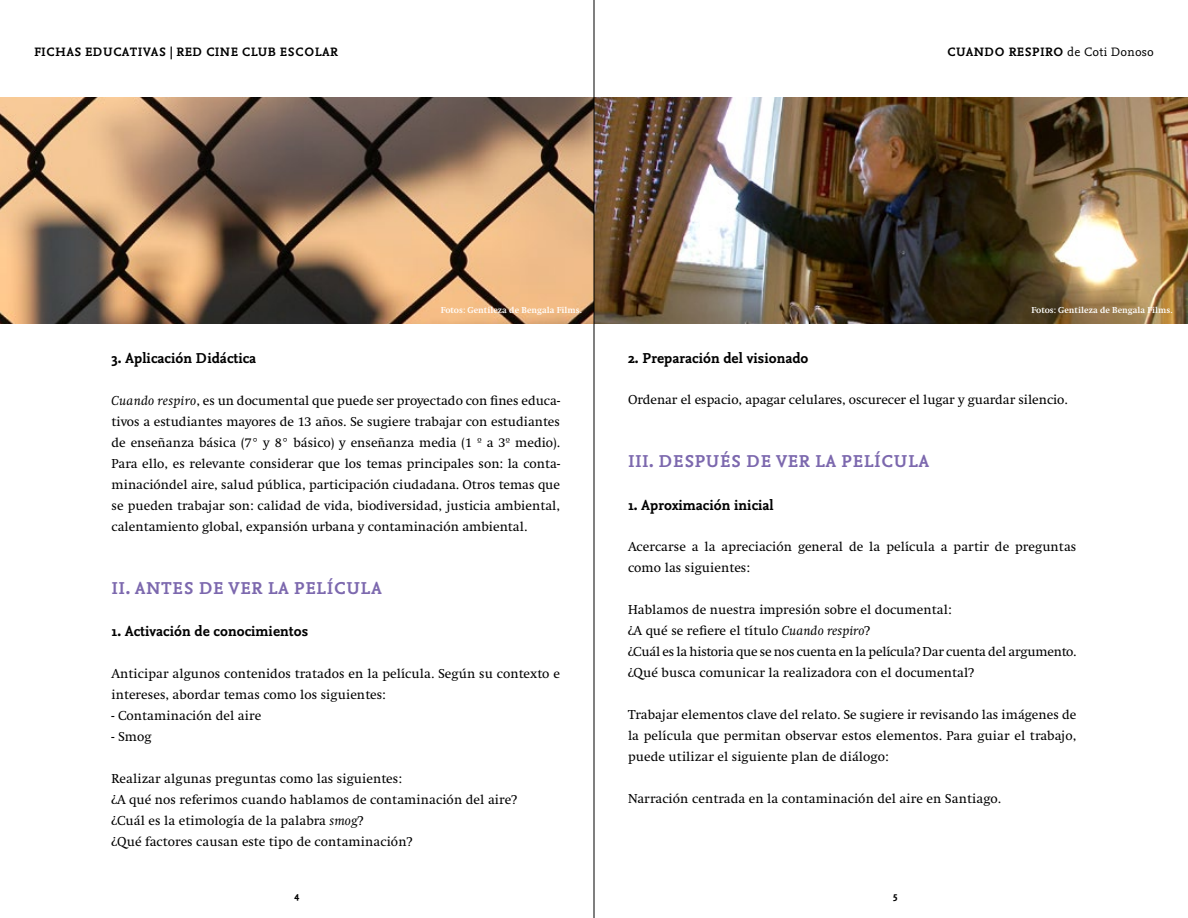
<style>
.page{position:relative;width:1188px;height:918px;background:#fff}
.page>*{position:absolute;margin:0;border:0;box-sizing:border-box;transform-origin:0 0}
.t1{font:700 18px "Nexus Mix";letter-spacing:.02em;color:#7c68ae}
.t2{font:700 15px "Nexus Mix";letter-spacing:.005em;color:#000}
.t3{font:13.5px/21px "Swift";letter-spacing:.005em;color:#000}
.t4{font:700 12.75px "Nexus Mix";letter-spacing:.02em;color:#000}
.t5{font:700 10.5px "Nexus Mix";color:#000}
.t6{font:700 9px "Swift";letter-spacing:.005em;color:#fff}
.s1{font-weight:400}
.s2{font-style:italic}
</style>
<div class="page">
<img style="left:0;top:98px;width:1188px;height:225px">
<hr style="left:594px;top:0;width:1px;height:918px;background:#000">
<p class="t4" style="left:34px;top:44px;width:305px">FICHAS EDUCATIVAS | RED CINE CLUB ESCOLAR</p>
<p class="t4" style="left:947px;top:44px;width:208px">CUANDO RESPIRO <span class="s1">de Coti Donoso</span></p>
<p class="t6" style="left:441px;top:305px;width:142px">Fotos: Gentileza de Bengala Films.</p>
<p class="t6" style="left:1032px;top:305px;width:142px">Fotos: Gentileza de Bengala Films.</p>
<p class="t2" style="left:112px;top:349px;width:146px">3. Aplicación Didáctica</p>
<p class="t3" style="left:112px;top:390px;width:450px;text-align:justify"><span class="s2">Cuando respiro</span>, es un documental que puede ser proyectado con fines educa&shy;tivos a estudiantes mayores de 13 años. Se sugiere trabajar con estudiantes de enseñanza básica (7° y 8° básico) y enseñanza media (1 º a 3º medio).<br>Para ello, es relevante considerar que los temas principales son: la conta&shy;minacióndel aire, salud pública, participación ciudadana. Otros temas que se pueden trabajar son: calidad de vida, biodiversidad, justicia ambiental, calentamiento global, expansión urbana y contaminación ambiental.</p>
<h1 class="t1" style="left:112px;top:576px;width:272px">II. ANTES DE VER LA PELÍCULA</h1>
<p class="t2" style="left:112px;top:622px;width:198px">1. Activación de conocimientos</p>
<p class="t3" style="left:112px;top:663px;width:450px">Anticipar algunos contenidos tratados en la película. Según su contexto e intereses, abordar temas como los siguientes:</p>
<p class="t3" style="left:112px;top:705px;width:151px">- Contaminación del aire</p>
<p class="t3" style="left:112px;top:726px;width:42px">- Smog</p>
<p class="t3" style="left:112px;top:768px;width:407px">Realizar algunas preguntas como las siguientes:<br>¿A qué nos referimos cuando hablamos de contaminación del aire? ¿Cuál es la etimología de la palabra <span class="s2">smog</span>?<br>¿Qué factores causan este tipo de contaminación?</p>
<p class="t2" style="left:628px;top:349px;width:182px">2. Preparación del visionado</p>
<p class="t3" style="left:628px;top:390px;width:441px">Ordenar el espacio, apagar celulares, oscurecer el lugar y guardar silencio.</p>
<h1 class="t1" style="left:628px;top:450px;width:303px">III. DESPUÉS DE VER LA PELÍCULA</h1>
<p class="t2" style="left:628px;top:496px;width:147px">1. Aproximación inicial</p>
<p class="t3" style="left:628px;top:537px;width:450px">Acercarse a la apreciación general de la película a partir de preguntas como las siguientes:</p>
<p class="t3" style="left:628px;top:600px;width:450px">Hablamos de nuestra impresión sobre el documental:<br>¿A qué se refiere el título <span class="s2">Cuando respiro</span>?<br>¿Cuál es la historia que se nos cuenta en la película? Dar cuenta del argumento. ¿Qué busca comunicar la realizadora con el documental?</p>
<p class="t3" style="left:628px;top:705px;width:450px;text-align:justify">Trabajar elementos clave del relato. Se sugiere ir revisando las imágenes de la película que permitan observar estos elementos. Para guiar el trabajo, puede utilizar el siguiente plan de diálogo:</p>
<p class="t3" style="left:628px;top:789px;width:375px">Narración centrada en la contaminación del aire en Santiago.</p>
<p class="t5" style="left:295px;top:889px;width:6px">4</p>
<p class="t5" style="left:893px;top:889px;width:6px">5</p>
</div>
